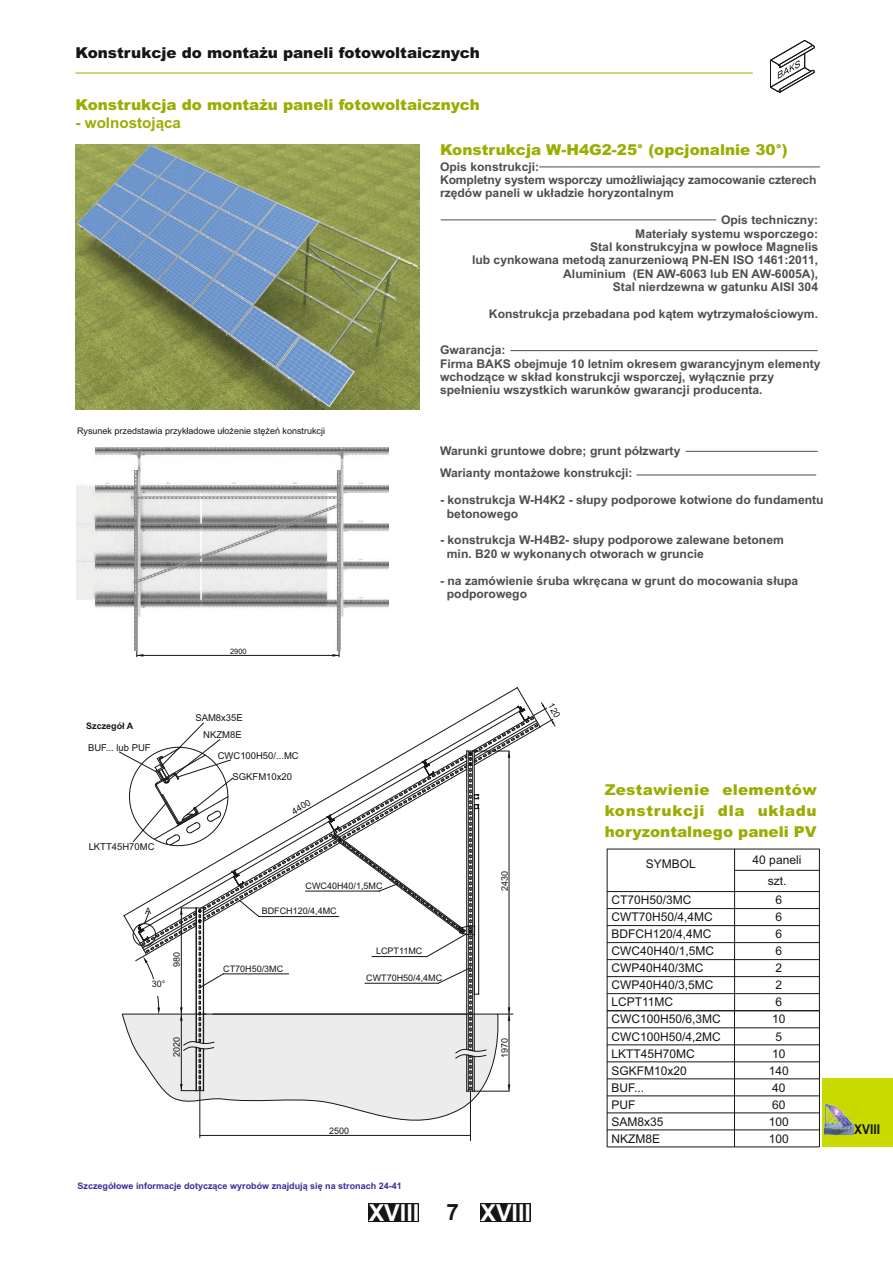
<style>
.page{position:relative;width:893px;height:1263px;background:#fff}
.page>*{position:absolute;margin:0;border:0;box-sizing:border-box;transform-origin:0 0}
.t1{font:700 23.4px "Arial";color:#fff}
.t2{font:700 22.5px "Arial";color:#151616}
.t3{font:900 15px/21.1px "Arial";color:#9aad00;text-align:justify}
.t4{font:900 15px "Arial";color:#151616}
.t5{font:700 15px "Arial";color:#9aad00}
.t6{font:700 13.5px "Arial";color:#151616;scale:.88 1}
.t7{font:700 12px/13.4px "Arial";color:#4e4e4d}
.t8{font:12px/21.3px "Arial";color:#151616;text-align:center}
.t9{font:9.45px "Arial";color:#151616}
.t10{font:9px "Arial";color:#151616}
.t11{font:700 9px "Arial";color:#3c2b99}
.t12{font:700 9px "Arial";color:#151616}
.t13{font:7.5px "Arial";color:#151616}
</style>
<div class="page">
<svg style="left:165px;top:1092px;width:315px;height:44px"></svg>
<hr style="left:75px;top:73px;width:678px;height:1px;background:#9aad00">
<svg style="left:770px;top:40px;width:45px;height:53px"></svg>
<hr style="left:539px;top:167px;width:281px;height:1px;background:#4e4e4d">
<hr style="left:441px;top:219px;width:275px;height:1px;background:#4e4e4d">
<hr style="left:510px;top:350px;width:308px;height:1px;background:#4e4e4d">
<hr style="left:686px;top:451px;width:132px;height:1px;background:#4e4e4d">
<hr style="left:636px;top:475px;width:180px;height:1px;background:#4e4e4d">
<img style="left:75px;top:145px;width:345px;height:264px">
<img style="left:76px;top:446px;width:312px;height:205px">
<hr style="left:137px;top:655px;width:202px;height:1px;background:#151616">
<svg style="left:137px;top:651px;width:6px;height:6px"></svg>
<svg style="left:332px;top:651px;width:8px;height:6px"></svg>
<hr style="left:607px;top:849px;width:1px;height:162px;background:#151616">
<hr style="left:734px;top:849px;width:1px;height:162px;background:#151616">
<hr style="left:819px;top:849px;width:1px;height:162px;background:#151616">
<hr style="left:607px;top:993px;width:213px;height:1px;background:#151616">
<hr style="left:607px;top:976px;width:213px;height:1px;background:#151616">
<hr style="left:607px;top:959px;width:213px;height:1px;background:#151616">
<hr style="left:607px;top:942px;width:213px;height:1px;background:#151616">
<hr style="left:607px;top:925px;width:213px;height:1px;background:#151616">
<hr style="left:607px;top:908px;width:213px;height:1px;background:#151616">
<hr style="left:607px;top:891px;width:213px;height:1px;background:#151616">
<hr style="left:735px;top:870px;width:85px;height:1px;background:#151616">
<hr style="left:607px;top:849px;width:213px;height:1px;background:#151616">
<hr style="left:607px;top:1011px;width:1px;height:136px;background:#151616">
<hr style="left:734px;top:1011px;width:1px;height:136px;background:#151616">
<hr style="left:819px;top:1011px;width:1px;height:136px;background:#151616">
<hr style="left:607px;top:1147px;width:212px;height:1px;background:#151616">
<hr style="left:607px;top:1130px;width:212px;height:1px;background:#151616">
<hr style="left:607px;top:1112px;width:212px;height:1px;background:#151616">
<hr style="left:607px;top:1095px;width:212px;height:1px;background:#151616">
<hr style="left:607px;top:1078px;width:212px;height:1px;background:#151616">
<hr style="left:607px;top:1061px;width:212px;height:1px;background:#151616">
<hr style="left:607px;top:1044px;width:212px;height:1px;background:#151616">
<hr style="left:607px;top:1027px;width:212px;height:1px;background:#151616">
<hr style="left:607px;top:1010px;width:212px;height:1px;background:#151616">
<hr style="left:200px;top:1091px;width:1px;height:46px;background:#151616">
<hr style="left:470px;top:1091px;width:1px;height:49px;background:#151616">
<hr style="left:200px;top:1135px;width:270px;height:1px;background:#151616">
<div style="left:480px;top:1203px;width:51px;height:18px;background:#151616"></div>
<div style="left:368px;top:1203px;width:51px;height:18px;background:#151616"></div>
<div style="left:822px;top:1078px;width:71px;height:69px;background:#c8da00"></div>
<img style="left:825px;top:1104px;width:28px;height:30px">
<svg style="left:119px;top:687px;width:437px;height:405px"></svg>
<p class="t4" style="left:76px;top:47px;width:406px">Konstrukcje do montażu paneli fotowoltaicznych</p>
<p class="t3" style="left:76px;top:95px;width:406px">Konstrukcja do montażu paneli fotowoltaicznych</p>
<p class="t5" style="left:76px;top:117px;width:107px">- wolnostojąca</p>
<p class="t3" style="left:440px;top:141px;width:349px">Konstrukcja W-H4G2-25° (opcjonalnie 30°)</p>
<p class="t7" style="left:440px;top:161px;width:378px">Opis konstrukcji:<br>Kompletny system wsporczy umożliwiający zamocowanie czterech rzędów paneli w układzie horyzontalnym</p>
<p class="t7" style="left:472px;top:214px;width:348px;text-align:right">Opis techniczny:<br>Materiały systemu wsporczego:<br>Stal konstrukcyjna w powłoce Magnelis<br>lub cynkowana metodą zanurzeniową PN-EN ISO 1461:2011, Aluminium (EN AW-6063 lub EN AW-6005A),<br>Stal nierdzewna w gatunku AISI 304</p>
<p class="t7" style="left:489px;top:308px;width:331px">Konstrukcja przebadana pod kątem wytrzymałościowym.</p>
<p class="t7" style="left:440px;top:344px;width:382px">Gwarancja:<br>Firma BAKS obejmuje 10 letnim okresem gwarancyjnym elementy wchodzące w skład konstrukcji wsporczej, wyłącznie przy spełnieniu wszystkich warunków gwarancji producenta.</p>
<p class="t10" style="left:77px;top:427px;width:250px">Rysunek przedstawia przykładowe ułożenie stężeń konstrukcji</p>
<p class="t12" style="left:86px;top:722px;width:49px">Szczegół A</p>
<p class="t9" style="left:88px;top:744px;width:64px">BUF... lub PUF</p>
<p class="t9" style="left:89px;top:843px;width:67px">LKTT45H70MC</p>
<p class="t13" style="left:230px;top:648px;width:18px">2900</p>
<p class="t9" style="left:195px;top:714px;width:49px">SAM8x35E</p>
<p class="t9" style="left:203px;top:731px;width:40px">NKZM8E</p>
<p class="t9" style="left:218px;top:752px;width:83px">CWC100H50/...MC</p>
<p class="t9" style="left:233px;top:773px;width:61px">SGKFM10x20</p>
<p class="t10" style="left:291px;top:809px;width:22px;rotate:-30deg">4400</p>
<p class="t7" style="left:440px;top:440px;width:242px;line-height:22.5px">Warunki gruntowe dobre; grunt półzwarty<br>Warianty montażowe konstrukcji:</p>
<p class="t7" style="left:447px;top:494px;width:378px;text-indent:-7px">- konstrukcja W-H4K2 - słupy podporowe kotwione do fundamentu betonowego</p>
<p class="t7" style="left:447px;top:534px;width:339px;text-indent:-7px">- konstrukcja W-H4B2- słupy podporowe zalewane betonem min. B20 w wykonanych otworach w gruncie</p>
<p class="t7" style="left:447px;top:575px;width:353px;text-indent:-7px">- na zamówienie śruba wkręcana w grunt do mocowania słupa podporowego</p>
<p class="t3" style="left:605px;top:781px;width:214px">Zestawienie elementów konstrukcji dla układu horyzontalnego paneli PV</p>
<p class="t10" style="left:145px;top:907px;width:8px">A</p>
<p class="t10" style="left:152px;top:981px;width:15px">30°</p>
<p class="t10" style="left:173px;top:967px;width:17px;rotate:-90deg">980</p>
<p class="t10" style="left:173px;top:1057px;width:22px;rotate:-90deg">2020</p>
<p class="t10" style="left:306px;top:882px;width:79px">CWC40H40/1,5MC</p>
<p class="t10" style="left:262px;top:907px;width:77px">BDFCH120/4,4MC</p>
<p class="t10" style="left:223px;top:965px;width:62px">CT70H50/3MC</p>
<p class="t10" style="left:376px;top:947px;width:48px">LCPT11MC</p>
<p class="t10" style="left:366px;top:974px;width:78px">CWT70H50/4,4MC</p>
<p class="t10" style="left:329px;top:1127px;width:22px">2500</p>
<p class="t11" style="left:78px;top:1182px;width:326px">Szczegółowe informacje dotyczące wyrobów znajdują się na stronach 24-41</p>
<p class="t10" style="left:501px;top:891px;width:22px;rotate:-90deg">2430</p>
<p class="t10" style="left:501px;top:1058px;width:22px;rotate:-90deg">1970</p>
<p class="t1" style="left:369px;top:1203px;width:52px">XVIII</p>
<p class="t1" style="left:480px;top:1203px;width:52px">XVIII</p>
<p class="t2" style="left:446px;top:1204px;width:14px">7</p>
<p class="t8" style="left:646px;top:854px;width:52px">SYMBOL</p>
<p class="t8" style="left:753px;top:850px;width:50px">40 paneli szt.</p>
<p class="t8" style="left:611px;top:890px;width:82px">CT70H50/3MC</p>
<p class="t8" style="left:775px;top:890px;width:8px">6</p>
<p class="t8" style="left:611px;top:907px;width:103px">CWT70H50/4,4MC</p>
<p class="t8" style="left:775px;top:907px;width:8px">6</p>
<p class="t8" style="left:611px;top:924px;width:102px">BDFCH120/4,4MC</p>
<p class="t8" style="left:775px;top:924px;width:8px">6</p>
<p class="t8" style="left:611px;top:941px;width:104px">CWC40H40/1,5MC</p>
<p class="t8" style="left:775px;top:941px;width:8px">6</p>
<p class="t8" style="left:611px;top:958px;width:94px">CWP40H40/3MC</p>
<p class="t8" style="left:775px;top:958px;width:8px">2</p>
<p class="t8" style="left:611px;top:975px;width:104px">CWP40H40/3,5MC</p>
<p class="t8" style="left:775px;top:975px;width:8px">2</p>
<p class="t8" style="left:611px;top:992px;width:63px">LCPT11MC</p>
<p class="t8" style="left:775px;top:992px;width:8px">6</p>
<p class="t8" style="left:611px;top:1010px;width:111px">CWC100H50/6,3MC</p>
<p class="t8" style="left:772px;top:1010px;width:15px">10</p>
<p class="t8" style="left:611px;top:1027px;width:111px">CWC100H50/4,2MC</p>
<p class="t8" style="left:775px;top:1027px;width:8px">5</p>
<p class="t8" style="left:611px;top:1044px;width:85px">LKTT45H70MC</p>
<p class="t8" style="left:772px;top:1044px;width:15px">10</p>
<p class="t8" style="left:611px;top:1061px;width:77px">SGKFM10x20</p>
<p class="t8" style="left:769px;top:1061px;width:22px">140</p>
<p class="t8" style="left:611px;top:1078px;width:34px">BUF...</p>
<p class="t8" style="left:772px;top:1078px;width:15px">40</p>
<p class="t8" style="left:611px;top:1095px;width:25px">PUF</p>
<p class="t8" style="left:772px;top:1095px;width:15px">60</p>
<p class="t8" style="left:611px;top:1112px;width:54px">SAM8x35</p>
<p class="t8" style="left:769px;top:1112px;width:22px">100</p>
<p class="t8" style="left:611px;top:1129px;width:50px">NKZM8E</p>
<p class="t8" style="left:769px;top:1129px;width:22px">100</p>
<p class="t6" style="left:854px;top:1124px;width:31px">XVIII</p>
</div>
